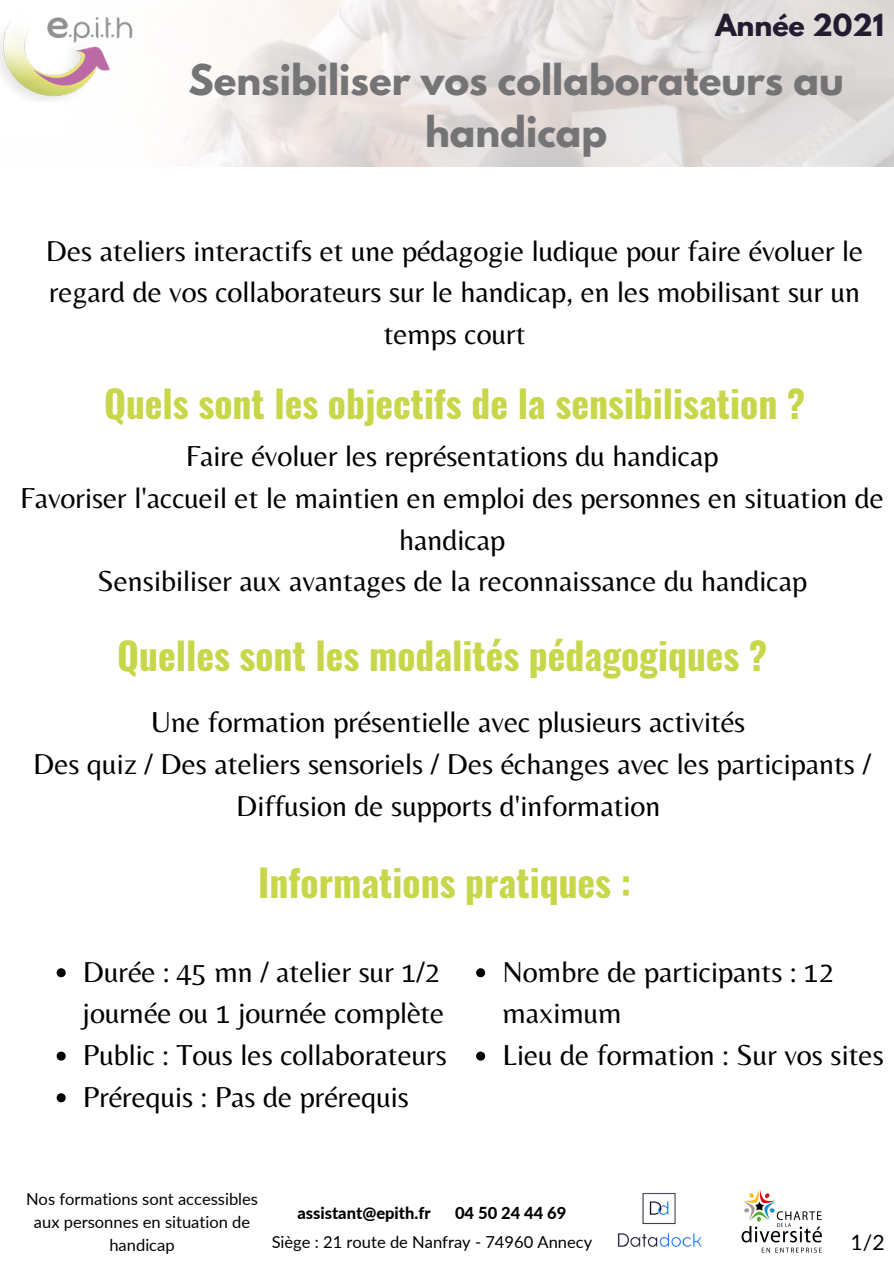
<style>
.page{position:relative;width:894px;height:1264px;background:#fff}
.page>*{position:absolute;margin:0;border:0;box-sizing:border-box;transform-origin:0 0}
.t1{font:700 37.5px "Oswald";color:#c7d749}
.t2{font:700 37.5px/51.8px "League Spartan";color:#747376;text-align:center}
.t3{font:30px/41.7px "Belleza";color:#000;text-align:center}
.t4{font:700 27px "League Spartan";color:#221c30}
.t5{font:21.15px "Lato";color:#000}
.t6{font:16.5px/23.1px "Lato";color:#000;text-align:center}
.t7{font:800 16.5px "Lato";color:#000}
</style>
<div class="page">
<svg style="left:57px;top:968px;width:9px;height:9px"></svg>
<svg style="left:57px;top:1051px;width:9px;height:9px"></svg>
<svg style="left:57px;top:1093px;width:9px;height:9px"></svg>
<svg style="left:476px;top:968px;width:9px;height:9px"></svg>
<svg style="left:476px;top:1051px;width:9px;height:9px"></svg>
<img style="left:617px;top:1192px;width:85px;height:55px">
<img style="left:741px;top:1190px;width:81px;height:63px">
<img style="left:0;top:0;width:200px;height:102px">
<p class="t4" style="left:715px;top:12px;width:170px">Année 2021</p>
<p class="t2" style="left:188px;top:59px;width:656px">Sensibiliser vos collaborateurs au handicap</p>
<p class="t3" style="left:46px;top:229px;width:818px">Des ateliers interactifs et une pédagogie ludique pour faire évoluer le regard de vos collaborateurs sur le handicap, en les mobilisant sur un temps court</p>
<p class="t1" style="left:104px;top:374px;width:702px">Quels sont les objectifs de la sensibilisation ?</p>
<p class="t3" style="left:186px;top:435px;width:534px">Faire évoluer les représentations du handicap</p>
<p class="t3" style="left:20px;top:476px;width:865px">Favoriser l'accueil et le maintien en emploi des personnes en situation de handicap</p>
<p class="t3" style="left:97px;top:560px;width:711px">Sensibiliser aux avantages de la reconnaissance du handicap</p>
<p class="t1" style="left:117px;top:626px;width:651px">Quelles sont les modalités pédagogiques ?</p>
<p class="t3" style="left:151px;top:701px;width:595px">Une formation présentielle avec plusieurs activités</p>
<p class="t3" style="left:33px;top:742px;width:839px">Des quiz / Des ateliers sensoriels / Des échanges avec les participants /<br>Diffusion de supports d'information</p>
<p class="t1" style="left:258px;top:853px;width:374px">Informations pratiques :</p>
<p class="t3" style="left:83px;top:950px;width:363px;text-align:left">Durée : 45 mn / atelier sur 1/2 journée ou 1 journée complète</p>
<p class="t3" style="left:83px;top:1033px;width:365px">Public : Tous les collaborateurs</p>
<p class="t3" style="left:83px;top:1075px;width:327px">Prérequis : Pas de prérequis</p>
<p class="t3" style="left:502px;top:950px;width:333px;text-align:left">Nombre de participants : 12 maximum</p>
<p class="t3" style="left:502px;top:1033px;width:383px">Lieu de formation : Sur vos sites</p>
<p class="t6" style="left:26px;top:1186px;width:233px">Nos formations sont accessibles aux personnes en situation de handicap</p>
<p class="t7" style="left:297px;top:1202px;width:135px">assistant@epith.fr</p>
<p class="t7" style="left:455px;top:1202px;width:113px">04 50 24 44 69</p>
<p class="t6" style="left:271px;top:1229px;width:322px">Siège : 21 route de Nanfray - 74960 Annecy</p>
<p class="t5" style="left:850px;top:1228px;width:36px">1/2</p>
</div>
